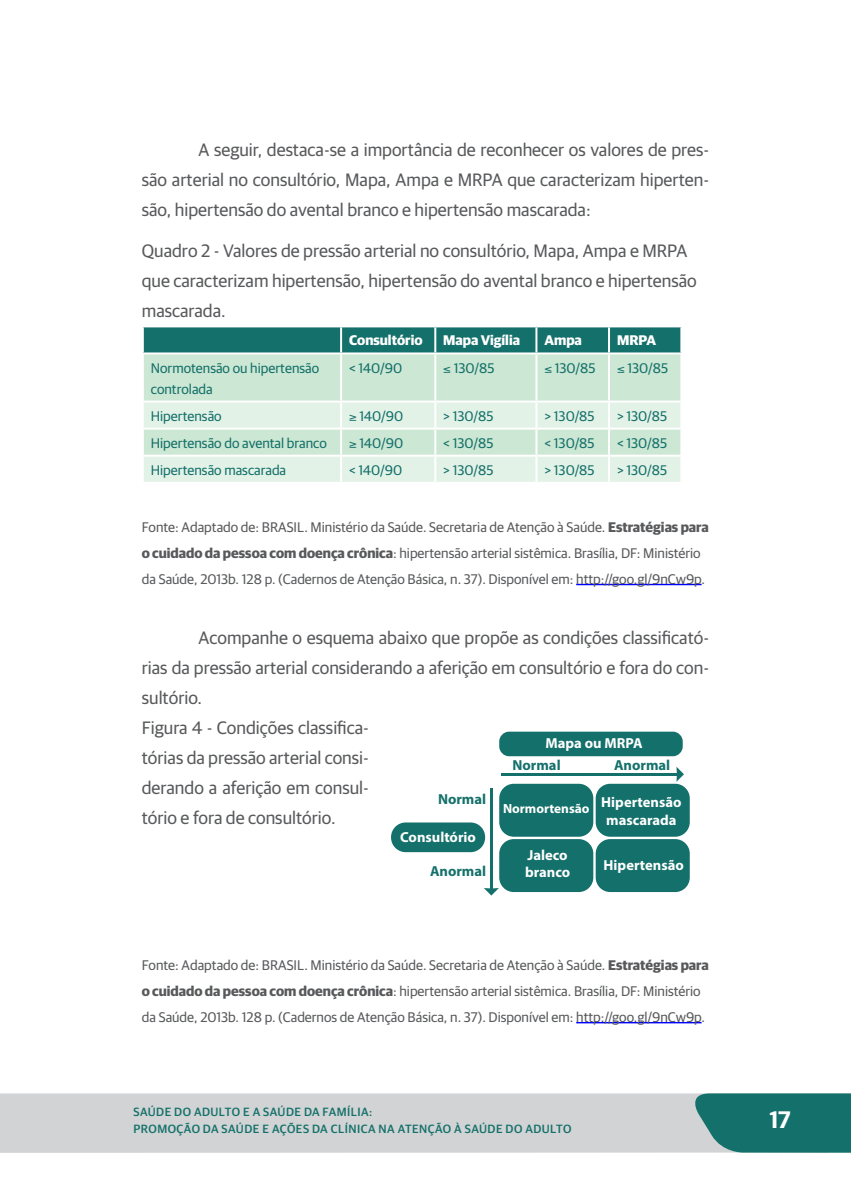
<style>
.page{position:relative;width:851px;height:1191px;background:#fff}
.page>*{position:absolute;margin:0;border:0;box-sizing:border-box;transform-origin:0 0}
.t1{font:600 24px "Guardian Sans";color:#fff}
.t2{font:18px/30px "Guardian Sans";color:#58595b}
.t3{font:700 14.6px/17.4px "Myriad Pro";color:#fff;text-align:center}
.t4{font:700 14.6px "Myriad Pro";color:#14706a}
.t5{font:14px/26px "Guardian Sans";color:#58595b}
.t6{font:14px/21px "Guardian Sans";color:#14706a}
.t7{font:700 14px "Guardian Sans";color:#fff}
.t8{font:700 13.4px "Myriad Pro";color:#fff}
.t9{font:500 12px/17.6px "Guardian Sans";letter-spacing:.04em;color:#14706a}
.s1{font-weight:700}
</style>
<div class="page">
<div style="left:0;top:1093px;width:685px;height:59px;background:#d1d3d4"></div>
<svg style="left:685px;top:1093px;width:165px;height:60px;background:#2f7e79"></svg>
<hr style="left:576px;top:584px;width:125px;height:1px;background:#00f">
<hr style="left:576px;top:1022px;width:125px;height:1px;background:#00f">
<div style="left:144px;top:327px;width:536px;height:25px;background:#14706a"></div>
<div style="left:144px;top:354px;width:536px;height:101px;background:#cce7d3"></div>
<div style="left:144px;top:402px;width:536px;height:25px;background:#e3f2e7"></div>
<div style="left:144px;top:457px;width:536px;height:25px;background:#e3f2e7"></div>
<hr style="left:340px;top:327px;width:2px;height:25px;background:#fff">
<hr style="left:434px;top:327px;width:2px;height:25px;background:#fff">
<hr style="left:535px;top:327px;width:2px;height:25px;background:#fff">
<hr style="left:608px;top:327px;width:2px;height:25px;background:#fff">
<hr style="left:340px;top:354px;width:2px;height:46px;background:#fff">
<hr style="left:434px;top:354px;width:2px;height:46px;background:#fff">
<hr style="left:535px;top:354px;width:2px;height:46px;background:#fff">
<hr style="left:608px;top:354px;width:2px;height:46px;background:#fff">
<hr style="left:142px;top:400px;width:199px;height:2px;background:#fff">
<hr style="left:341px;top:400px;width:94px;height:2px;background:#fff">
<hr style="left:340px;top:402px;width:2px;height:25px;background:#fff">
<hr style="left:435px;top:400px;width:101px;height:2px;background:#fff">
<hr style="left:434px;top:402px;width:2px;height:25px;background:#fff">
<hr style="left:536px;top:400px;width:73px;height:2px;background:#fff">
<hr style="left:535px;top:402px;width:2px;height:25px;background:#fff">
<hr style="left:609px;top:400px;width:73px;height:2px;background:#fff">
<hr style="left:608px;top:402px;width:2px;height:25px;background:#fff">
<hr style="left:142px;top:427px;width:199px;height:2px;background:#fff">
<hr style="left:341px;top:427px;width:94px;height:2px;background:#fff">
<hr style="left:340px;top:429px;width:2px;height:26px;background:#fff">
<hr style="left:435px;top:427px;width:101px;height:2px;background:#fff">
<hr style="left:434px;top:429px;width:2px;height:26px;background:#fff">
<hr style="left:536px;top:427px;width:73px;height:2px;background:#fff">
<hr style="left:535px;top:429px;width:2px;height:26px;background:#fff">
<hr style="left:609px;top:427px;width:73px;height:2px;background:#fff">
<hr style="left:608px;top:429px;width:2px;height:26px;background:#fff">
<hr style="left:340px;top:457px;width:2px;height:25px;background:#fff">
<hr style="left:434px;top:457px;width:2px;height:25px;background:#fff">
<hr style="left:535px;top:457px;width:2px;height:25px;background:#fff">
<hr style="left:608px;top:457px;width:2px;height:25px;background:#fff">
<div style="left:499px;top:783px;width:94px;height:53px;background:#14706a;border-radius:15px"></div>
<div style="left:499px;top:731px;width:183px;height:25px;background:#14706a;border-radius:10px"></div>
<div style="left:595px;top:783px;width:94px;height:53px;background:#14706a;border-radius:15px"></div>
<div style="left:499px;top:839px;width:94px;height:53px;background:#14706a;border-radius:15px"></div>
<div style="left:595px;top:839px;width:94px;height:53px;background:#14706a;border-radius:15px"></div>
<hr style="left:501px;top:773px;width:177px;height:2px;background:#14706a">
<svg style="left:676px;top:767px;width:7px;height:14px"></svg>
<hr style="left:490px;top:789px;width:2px;height:101px;background:#14706a">
<svg style="left:484px;top:888px;width:15px;height:7px"></svg>
<div style="left:391px;top:822px;width:94px;height:30px;background:#14706a;border-radius:15px"></div>
<p class="t2" style="left:142px;top:133px;width:568px;text-align:justify;text-indent:57px">A seguir, destaca-se a importância de reconhecer os valores de pres&shy;são arterial no consultório, Mapa, Ampa e MRPA que caracterizam hiperten&shy;são, hipertensão do avental branco e hipertensão mascarada:</p>
<p class="t2" style="left:142px;top:235px;width:556px">Quadro 2 - Valores de pressão arterial no consultório, Mapa, Ampa e MRPA que caracterizam hipertensão, hipertensão do avental branco e hipertensão mascarada.</p>
<p class="t7" style="left:349px;top:330px;width:75px">Consultório</p>
<p class="t7" style="left:443px;top:330px;width:78px">Mapa Vigília</p>
<p class="t7" style="left:544px;top:330px;width:39px">Ampa</p>
<p class="t7" style="left:617px;top:330px;width:41px">MRPA</p>
<p class="t6" style="left:151px;top:356px;width:170px">Normotensão ou hipertensão controlada</p>
<p class="t6" style="left:349px;top:356px;width:55px">&lt; 140/90</p>
<p class="t6" style="left:443px;top:356px;width:53px">≤ 130/85</p>
<p class="t6" style="left:544px;top:356px;width:53px">≤ 130/85</p>
<p class="t6" style="left:617px;top:356px;width:53px">≤ 130/85</p>
<p class="t6" style="left:151px;top:404px;width:72px">Hipertensão</p>
<p class="t6" style="left:349px;top:404px;width:56px">≥ 140/90</p>
<p class="t6" style="left:443px;top:404px;width:52px">&gt; 130/85</p>
<p class="t6" style="left:544px;top:404px;width:52px">&gt; 130/85</p>
<p class="t6" style="left:617px;top:404px;width:52px">&gt; 130/85</p>
<p class="t6" style="left:151px;top:431px;width:177px">Hipertensão do avental branco</p>
<p class="t6" style="left:349px;top:431px;width:56px">≥ 140/90</p>
<p class="t6" style="left:443px;top:431px;width:52px">&lt; 130/85</p>
<p class="t6" style="left:544px;top:431px;width:52px">&lt; 130/85</p>
<p class="t6" style="left:617px;top:431px;width:52px">&lt; 130/85</p>
<p class="t6" style="left:151px;top:458px;width:137px">Hipertensão mascarada</p>
<p class="t6" style="left:349px;top:458px;width:55px">&lt; 140/90</p>
<p class="t6" style="left:443px;top:458px;width:52px">&gt; 130/85</p>
<p class="t6" style="left:544px;top:458px;width:52px">&gt; 130/85</p>
<p class="t6" style="left:617px;top:458px;width:52px">&gt; 130/85</p>
<p class="t5" style="left:142px;top:513px;width:568px">Fonte: Adaptado de: BRASIL. Ministério da Saúde. Secretaria de Atenção à Saúde. <span class="s1">Estratégias para o cuidado da pessoa com doença crônica</span>: hipertensão arterial sistêmica. Brasília, DF: Ministério da Saúde, 2013b. 128 p. (Cadernos de Atenção Básica, n. 37). Disponível em: http://goo.gl/9nCw9p.</p>
<p class="t2" style="left:142px;top:621px;width:568px;text-indent:57px">Acompanhe o esquema abaixo que propõe as condições classificató&shy;rias da pressão arterial considerando a aferição em consultório e fora do con&shy;sultório.<br>Figura 4 - Condições classifica-<br>tórias da pressão arterial consi-<br>derando a aferição em consul-<br>tório e fora de consultório.</p>
<p class="t3" style="left:545px;top:734px;width:99px">Mapa ou MRPA</p>
<p class="t4" style="left:512px;top:755px;width:50px">Normal</p>
<p class="t4" style="left:614px;top:755px;width:58px">Anormal</p>
<p class="t4" style="left:438px;top:789px;width:50px">Normal</p>
<p class="t3" style="left:601px;top:793px;width:82px">Hipertensão mascarada</p>
<p class="t8" style="left:503px;top:799px;width:88px">Normortensão</p>
<p class="t3" style="left:400px;top:827px;width:77px">Consultório</p>
<p class="t4" style="left:430px;top:862px;width:58px">Anormal</p>
<p class="t3" style="left:525px;top:845px;width:47px;text-align:left">Jaleco branco</p>
<p class="t3" style="left:603px;top:856px;width:82px">Hipertensão</p>
<p class="t5" style="left:142px;top:951px;width:568px">Fonte: Adaptado de: BRASIL. Ministério da Saúde. Secretaria de Atenção à Saúde. <span class="s1">Estratégias para o cuidado da pessoa com doença crônica</span>: hipertensão arterial sistêmica. Brasília, DF: Ministério da Saúde, 2013b. 128 p. (Cadernos de Atenção Básica, n. 37). Disponível em: http://goo.gl/9nCw9p.</p>
<p class="t9" style="left:133px;top:1101px;width:439px">SAÚDE DO ADULTO E A SAÚDE DA FAMÍLIA:<br>PROMOÇÃO DA SAÚDE E AÇÕES DA CLÍNICA NA ATENÇÃO À SAÚDE DO ADULTO</p>
<h1 class="t1" style="left:769px;top:1101px;width:23px">17</h1>
</div>
